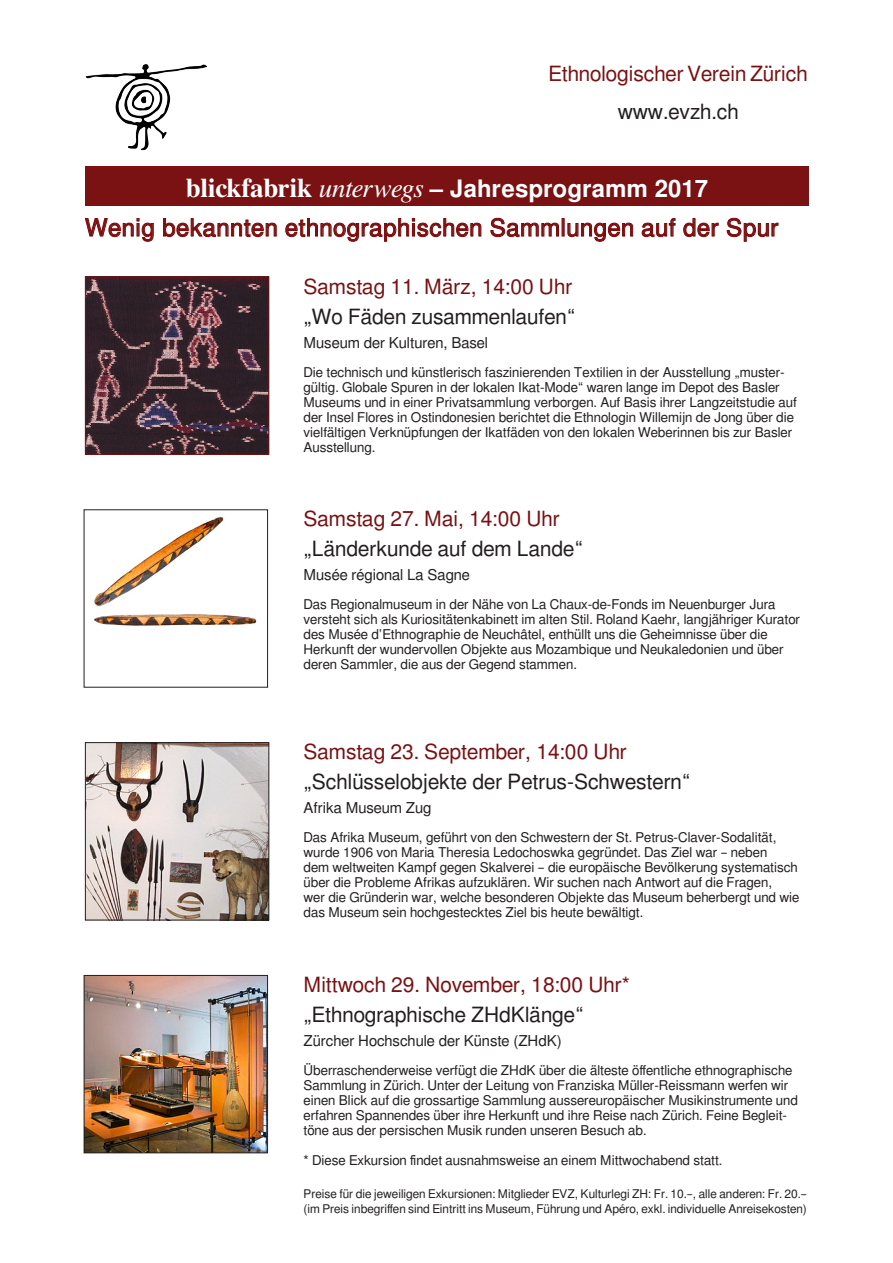
<style>
.page{position:relative;width:893px;height:1263px;background:#fff}
.page>*{position:absolute;margin:0;border:0;box-sizing:border-box;transform-origin:0 0}
.t1{font:24px "Free Sans";letter-spacing:.03em;color:#7a1113}
.t2{font:700 24px "Free Sans";color:#fff}
.t3{font:21px "Free Sans";color:#7a1113}
.t4{font:21px "Free Sans";color:#231f20}
.t5{font:15px "Free Sans";color:#231f20}
.t6{font:13.5px/15px "Free Sans";color:#231f20}
.t7{font:12px/15px "Free Sans";color:#231f20}
.s1{font-family:"Free Serif";font-size:27px}
.s2{font-family:"Free Serif";font-weight:400;font-style:italic;font-size:27px}
</style>
<div class="page">
<div style="left:85px;top:166px;width:724px;height:40px;background:#7a1113"></div>
<svg style="left:85px;top:218px;width:69px;height:24px"></svg>
<svg style="left:163px;top:218px;width:114px;height:19px"></svg>
<svg style="left:285px;top:218px;width:197px;height:24px"></svg>
<svg style="left:490px;top:218px;width:143px;height:24px"></svg>
<svg style="left:641px;top:218px;width:35px;height:19px"></svg>
<svg style="left:683px;top:218px;width:36px;height:19px"></svg>
<svg style="left:726px;top:218px;width:53px;height:24px"></svg>
<img style="left:87px;top:279px;width:180px;height:174px">
<div style="left:85px;top:277px;width:184px;height:178px;border:1px solid #7a1113"></div>
<img style="left:94px;top:517px;width:163px;height:109px">
<img style="left:87px;top:744px;width:180px;height:174px">
<div style="left:85px;top:742px;width:184px;height:178px;border:1px solid #231f20"></div>
<img style="left:86px;top:977px;width:180px;height:174px">
<div style="left:84px;top:975px;width:184px;height:178px;border:1px solid #231f20"></div>
<img style="left:85px;top:64px;width:122px;height:87px">
<p class="t3" style="left:549px;top:61px;width:261px">Ethnologischer Verein Zürich</p>
<p class="t4" style="left:618px;top:99px;width:122px">www.evzh.ch</p>
<p class="t2" style="left:186px;top:171px;width:524px"><span class="s1">blickfabrik</span> <span class="s2">unterwegs</span> – Jahresprogramm 2017</p>
<p class="t1" style="left:85px;top:214px;width:695px">Wenig bekannten ethnographischen Sammlungen auf der Spur</p>
<p class="t3" style="left:304px;top:274px;width:270px">Samstag 11. März, 14:00 Uhr</p>
<p class="t4" style="left:304px;top:304px;width:273px">„Wo Fäden zusammenlaufen“</p>
<p class="t5" style="left:304px;top:334px;width:186px">Museum der Kulturen, Basel</p>
<p class="t6" style="left:304px;top:365px;width:495px">Die technisch und künstlerisch faszinierenden Textilien in der Ausstellung „muster&shy;gültig. Globale Spuren in der lokalen Ikat-Mode“ waren lange im Depot des Basler Museums und in einer Privatsammlung verborgen. Auf Basis ihrer Langzeitstudie auf der Insel Flores in Ostindonesien berichtet die Ethnologin Willemijn de Jong über die vielfältigen Verknüpfungen der Ikatfäden von den lokalen Weberinnen bis zur Basler Ausstellung.</p>
<p class="t3" style="left:304px;top:506px;width:258px">Samstag 27. Mai, 14:00 Uhr</p>
<p class="t4" style="left:304px;top:536px;width:281px">„Länderkunde auf dem Lande“</p>
<p class="t5" style="left:304px;top:566px;width:168px">Musée régional La Sagne</p>
<p class="t6" style="left:304px;top:597px;width:498px">Das Regionalmuseum in der Nähe von La Chaux-de-Fonds im Neuenburger Jura versteht sich als Kuriositätenkabinett im alten Stil. Roland Kaehr, langjähriger Kurator des Musée d’Ethnographie de Neuchâtel, enthüllt uns die Geheimnisse über die Herkunft der wundervollen Objekte aus Mozambique und Neukaledonien und über deren Sammler, die aus der Gegend stammen.</p>
<p class="t3" style="left:304px;top:739px;width:325px">Samstag 23. September, 14:00 Uhr</p>
<p class="t4" style="left:304px;top:769px;width:388px">„Schlüsselobjekte der Petrus-Schwestern“</p>
<p class="t5" style="left:304px;top:799px;width:129px">Afrika Museum Zug</p>
<p class="t6" style="left:304px;top:830px;width:497px">Das Afrika Museum, geführt von den Schwestern der St. Petrus-Claver-Sodalität, wurde 1906 von Maria Theresia Ledochoswka gegründet. Das Ziel war – neben<br>dem weltweiten Kampf gegen Skalverei – die europäische Bevölkerung systematisch über die Probleme Afrikas aufzuklären. Wir suchen nach Antwort auf die Fragen,<br>wer die Gründerin war, welche besonderen Objekte das Museum beherbergt und wie das Museum sein hochgestecktes Ziel bis heute bewältigt.</p>
<p class="t3" style="left:304px;top:972px;width:328px">Mittwoch 29. November, 18:00 Uhr*</p>
<p class="t4" style="left:304px;top:1002px;width:281px">„Ethnographische ZHdKlänge“</p>
<p class="t5" style="left:304px;top:1032px;width:260px">Zürcher Hochschule der Künste (ZHdK)</p>
<p class="t6" style="left:304px;top:1063px;width:496px">Überraschenderweise verfügt die ZHdK über die älteste öffentliche ethnographische Sammlung in Zürich. Unter der Leitung von Franziska Müller-Reissmann werfen wir einen Blick auf die grossartige Sammlung aussereuropäischer Musikinstrumente und erfahren Spannendes über ihre Herkunft und ihre Reise nach Zürich. Feine Begleit&shy;töne aus der persischen Musik runden unseren Besuch ab.</p>
<p class="t6" style="left:304px;top:1153px;width:420px">* Diese Exkursion findet ausnahmsweise an einem Mittwochabend statt.</p>
<p class="t7" style="left:304px;top:1186px;width:505px">Preise für die jeweiligen Exkursionen: Mitglieder EVZ, Kulturlegi ZH: Fr. 10.–, alle anderen: Fr. 20.– (im Preis inbegriffen sind Eintritt ins Museum, Führung und Apéro, exkl. individuelle Anreisekosten)</p>
</div>
